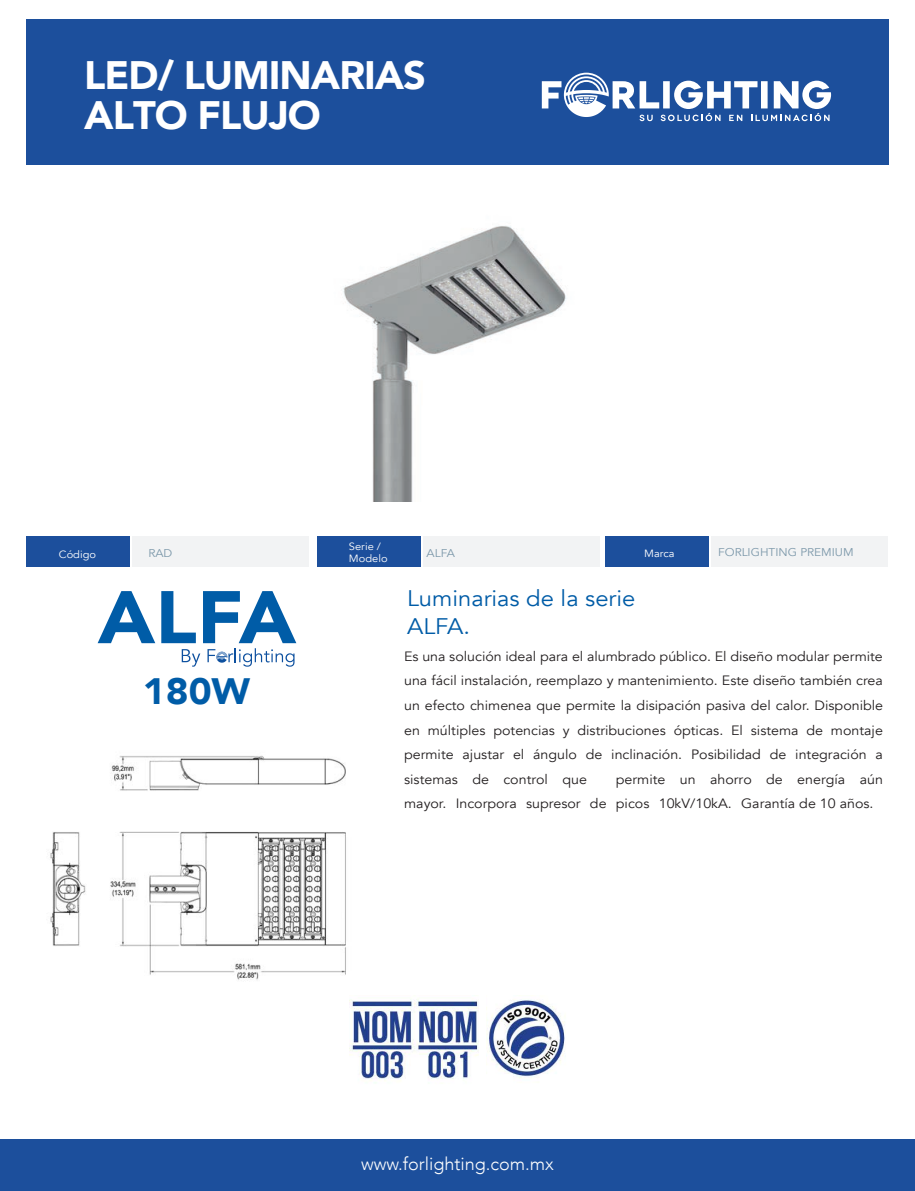
<style>
.page{position:relative;width:915px;height:1191px;background:#fff}
.page>*{position:absolute;margin:0;border:0;box-sizing:border-box;transform-origin:0 0}
.t1{font:900 39.6px/39.6px "Avenir";letter-spacing:-.025em;color:#fff}
.t2{font:900 36.6px "Avenir";color:#005ca7;scale:1.05 1}
.t3{font:22.5px/28.5px "Avenir";color:#005ca7;scale:1.05 1}
.t4{font:300 18px "Avenir";color:#fff}
.t5{font:13.5px/24.6px "Avenir";color:#231f20;text-align:justify;scale:1.05 1}
.t6{font:11.25px "Avenir";color:#7c98aa;scale:1.05 1}
.t7{font:10.5px/12px "Avenir";color:#fff;scale:1.05 1}
</style>
<div class="page">
<div style="left:26px;top:20px;width:862px;height:145px;background:#1c4f9c"></div>
<svg style="left:541px;top:73px;width:289px;height:48px"></svg>
<div style="left:26px;top:536px;width:104px;height:31px;background:#1c4f9c"></div>
<div style="left:133px;top:536px;width:176px;height:31px;background:#f2f3f4"></div>
<div style="left:317px;top:536px;width:103px;height:31px;background:#1c4f9c"></div>
<div style="left:423px;top:536px;width:176px;height:31px;background:#f2f3f4"></div>
<div style="left:605px;top:536px;width:103px;height:31px;background:#1c4f9c"></div>
<div style="left:711px;top:536px;width:176px;height:31px;background:#f2f3f4"></div>
<div style="left:0;top:1139px;width:914px;height:52px;background:#1c4f9c"></div>
<svg style="left:98px;top:591px;width:57px;height:52px"></svg>
<svg style="left:161px;top:591px;width:135px;height:75px"></svg>
<img style="left:50px;top:755px;width:296px;height:225px">
<img style="left:343px;top:226px;width:223px;height:275px">
<img style="left:486px;top:1000px;width:80px;height:78px">
<img style="left:349px;top:999px;width:129px;height:82px">
<h1 class="t1" style="left:84px;top:54px;width:343px">LED/ LUMINARIAS<br>ALTO FLUJO</h1>
<p class="t7" style="left:59px;top:548px;width:37px">Código</p>
<p class="t7" style="left:349px;top:541px;width:38px">Serie /<br>Modelo</p>
<p class="t6" style="left:148px;top:547px;width:24px">RAD</p>
<p class="t6" style="left:426px;top:546px;width:28px">ALFA</p>
<p class="t7" style="left:644px;top:547px;width:30px">Marca</p>
<p class="t6" style="left:718px;top:545px;width:130px">FORLIGHTING PREMIUM</p>
<h2 class="t2" style="left:143px;top:659px;width:104px">180W</h2>
<h3 class="t3" style="left:407px;top:584px;width:219px">Luminarias de la serie<br>ALFA.</h3>
<p class="t5" style="left:404px;top:644px;width:457px">Es una solución ideal para el alumbrado público. El diseño modular permite una fácil instalación, reemplazo y mantenimiento. Este diseño también crea un efecto chimenea que permite la disipación pasiva del calor. Disponible en múltiples potencias y distribuciones ópticas. El sistema de montaje permite ajustar el ángulo de inclinación. Posibilidad de integración a sistemas de control que</p>
<p class="t5" style="left:404px;top:767px;width:457px;text-indent:212px">permite un ahorro de energía aún mayor. Incorpora supresor de picos 10kV/10kA. Garantía de 10 años.</p>
<h3 class="t4" style="left:361px;top:1153px;width:194px">www.forlighting.com.mx</h3>
</div>
